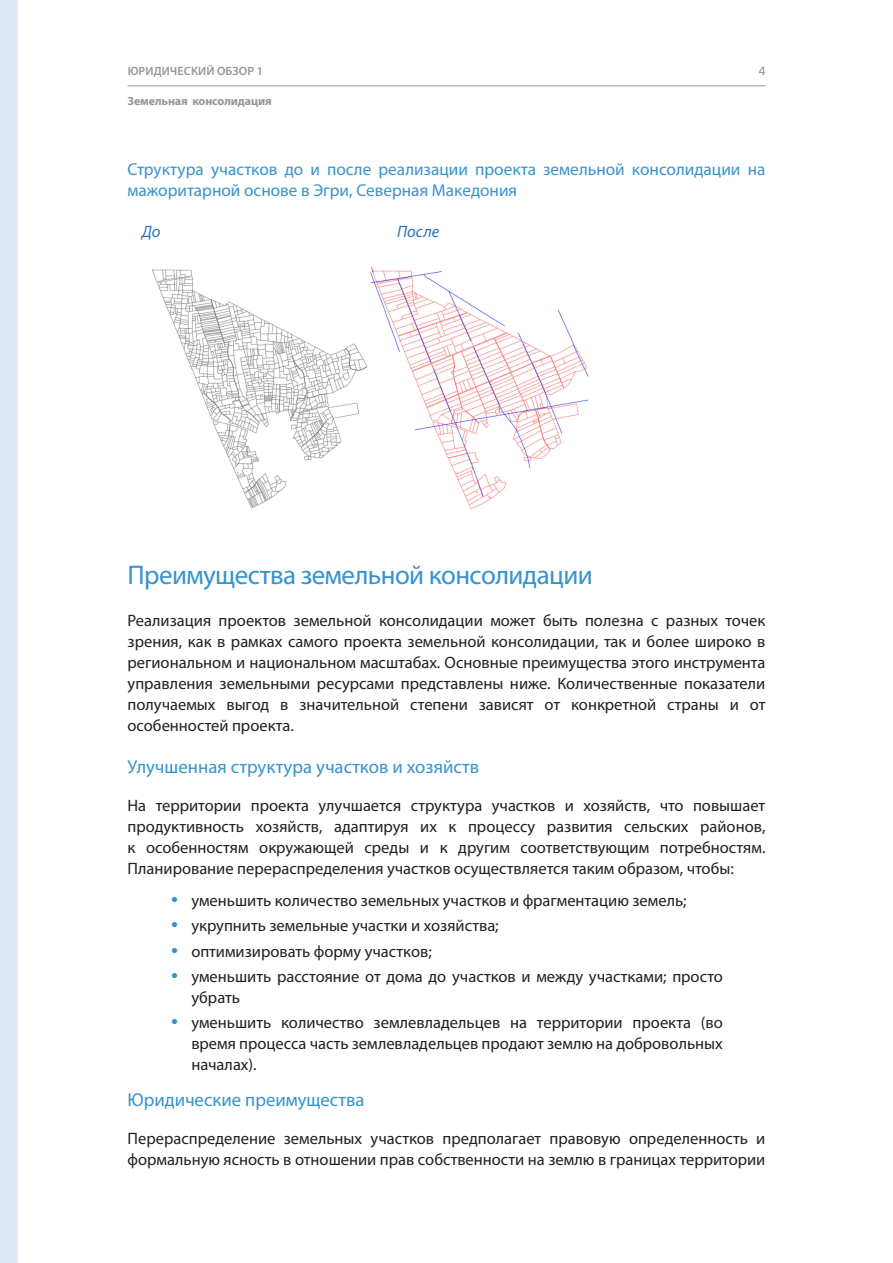
<style>
.page{position:relative;width:893px;height:1263px;background:#fff}
.page>*{position:absolute;margin:0;border:0;box-sizing:border-box;transform-origin:0 0}
.Heading_1{font:27px "Myriad Pro";letter-spacing:-.02em;color:#3693cd}
.Heading_2{font:18.75px "Myriad Pro";color:#3693cd}
.Body_Text{font:17.25px/21px "Myriad Pro";color:#3693cd}
.Body_Text-2{font:16.5px/21px "Myriad Pro";color:#231f20;text-align:justify}
.Body_Text-3{font:italic 16.5px "Myriad Pro";color:#2574b7}
.t1{font:700 12px "Myriad Pro";letter-spacing:-.01em;color:#939598}
.t2{font:600 12px "Myriad Pro";letter-spacing:.01em;color:#939598}
.t3{font:12px "Frutiger";color:#939598}
.s1{font-size:24.75px;color:#3693cd}
</style>
<div class="page">
<hr style="left:128px;top:85px;width:637px;height:1px;background:#939598">
<div style="left:0;top:0;width:18px;height:1263px;background:#dfeaf5"></div>
<img style="left:152px;top:267px;width:437px;height:242px">
<p class="t2" style="left:128px;top:63px;width:137px">ЮРИДИЧЕСКИЙ ОБЗОР 1</p>
<p class="t3" style="left:759px;top:63px;width:8px">4</p>
<p class="t1" style="left:128px;top:94px;width:146px">Земельная консолидация</p>
<p class="Body_Text" style="left:128px;top:158px;width:639px">Структура участков до и после реализации проекта земельной консолидации на мажоритарной основе в Эгри, Северная Македония</p>
<p class="Body_Text-3" style="left:142px;top:221px;width:20px">До</p>
<p class="Body_Text-3" style="left:397px;top:221px;width:44px">После</p>
<p class="Heading_1" style="left:128px;top:558px;width:467px">Преимущества земельной консолидации</p>
<p class="Body_Text-2" style="left:128px;top:610px;width:639px">Реализация проектов земельной консолидации может быть полезна с разных точек зрения, как в рамках самого проекта земельной консолидации, так и более широко в региональном и национальном масштабах. Основные преимущества этого инструмента управления земельными ресурсами представлены ниже. Количественные показатели получаемых выгод в значительной степени зависят от конкретной страны и от особенностей проекта.</p>
<p class="Heading_2" style="left:128px;top:756px;width:353px">Улучшенная структура участков и хозяйств</p>
<p class="Body_Text-2" style="left:128px;top:795px;width:639px">На территории проекта улучшается структура участков и хозяйств, что повышает продуктивность хозяйств, адаптируя их к процессу развития сельских районов, к особенностям окружающей среды и к другим соответствующим потребностям.<br>Планирование перераспределения участков осуществляется таким образом, чтобы:</p>
<p class="Body_Text-2" style="left:171px;top:890px;width:517px"><span class="s1">•</span> уменьшить количество земельных участков и фрагментацию земель;</p>
<p class="Body_Text-2" style="left:171px;top:915px;width:329px"><span class="s1">•</span> укрупнить земельные участки и хозяйства;</p>
<p class="Body_Text-2" style="left:171px;top:940px;width:262px"><span class="s1">•</span> оптимизировать форму участков;</p>
<p class="Body_Text-2" style="left:191px;top:965px;width:533px;text-indent:-20px"><span class="s1">•</span> уменьшить расстояние от дома до участков и между участками; просто убрать</p>
<p class="Body_Text-2" style="left:191px;top:1012px;width:533px;text-indent:-20px"><span class="s1">•</span> уменьшить количество землевладельцев на территории проекта (во время процесса часть землевладельцев продают землю на добровольных началах).</p>
<p class="Heading_2" style="left:128px;top:1088px;width:238px">Юридические преимущества</p>
<p class="Body_Text-2" style="left:128px;top:1128px;width:639px">Перераспределение земельных участков предполагает правовую определенность и формальную ясность в отношении прав собственности на землю в границах территории</p>
</div>
